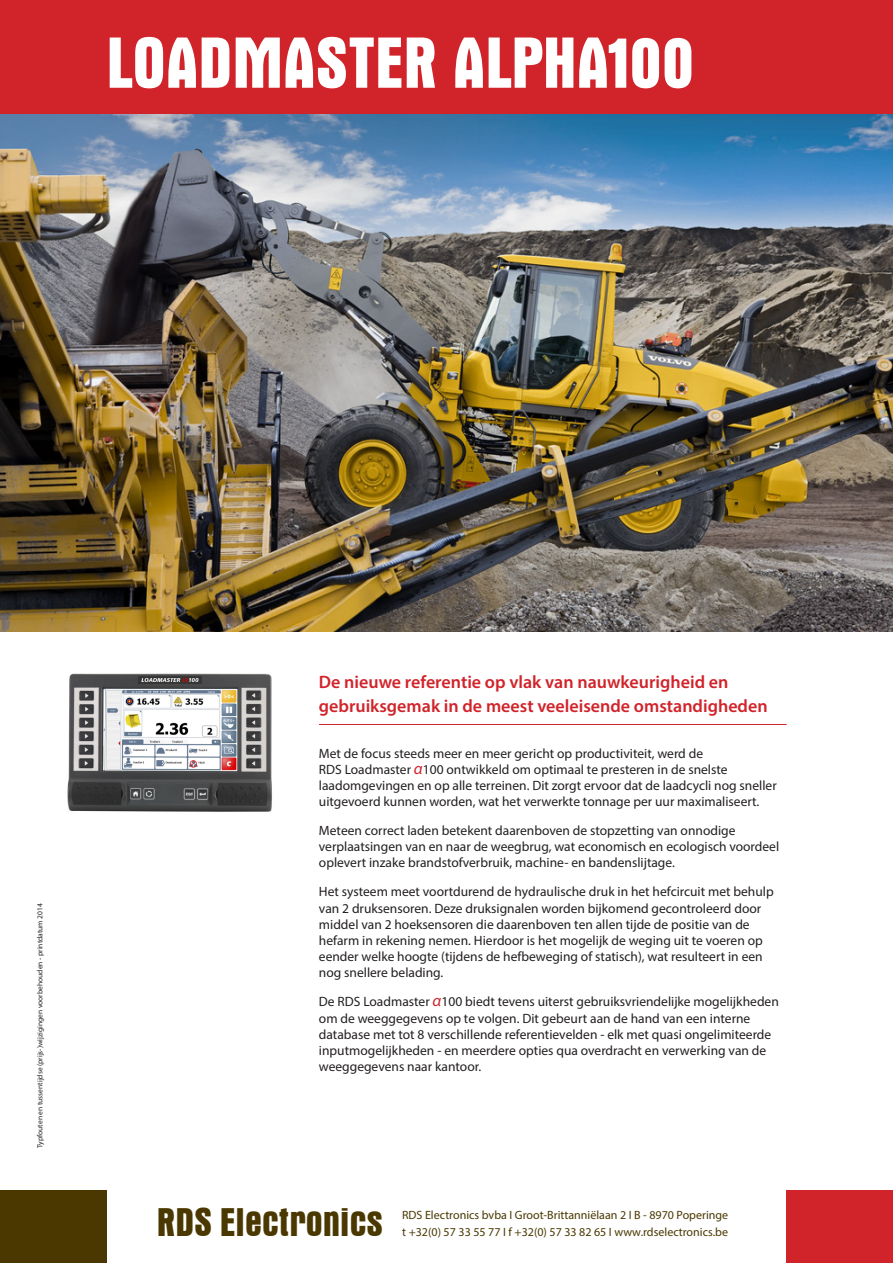
<style>
.page{position:relative;width:893px;height:1263px;background:#fff}
.page>*{position:absolute;margin:0;border:0;box-sizing:border-box;transform-origin:0 0}
.t1{font:700 condensed 73.5px "Aurora BT";color:#fff}
.t2{font:700 condensed 40.5px "Aurora BT";color:#4a3800}
.Intro_Rood{font:600 18px/24px "Myriad Pro";color:#d1232a}
.t3{font:13.5px/16.2px "Myriad Pro";color:#231f20}
.t4{font:12px "Myriad Pro";color:#4a3800}
.t5{font:7.5px "Myriad Pro";color:#231f20}
.s1{font-style:italic;font-size:16.5px;color:#d1232a}
</style>
<div class="page">
<div style="left:787px;top:1191px;width:106px;height:72px;background:#d1232a"></div>
<div style="left:0;top:1191px;width:106px;height:72px;background:#4a3800"></div>
<div style="left:0;top:0;width:893px;height:115px;background:#d1232a"></div>
<hr style="left:319px;top:724px;width:468px;height:1px;background:#d1232a">
<img style="left:67px;top:673px;width:206px;height:139px">
<img style="left:0;top:115px;width:893px;height:516px">
<p class="t1" style="left:106px;top:21px;width:589px">LOADMASTER ALPHA100</p>
<p class="t5" style="left:35px;top:1148px;width:246px;rotate:-90deg">Typfouten en tussentijdse (prijs-)wijzigingen voorbehouden - printdatum 2014</p>
<p class="Intro_Rood" style="left:319px;top:669px;width:450px">De nieuwe referentie op vlak van nauwkeurigheid en gebruiksgemak in de meest veeleisende omstandigheden</p>
<p class="t3" style="left:319px;top:745px;width:459px">Met de focus steeds meer en meer gericht op productiviteit, werd de<br>RDS Loadmaster <span class="s1">α</span>100 ontwikkeld om optimaal te presteren in de snelste laadomgevingen en op alle terreinen. Dit zorgt ervoor dat de laadcycli nog sneller uitgevoerd kunnen worden, wat het verwerkte tonnage per uur maximaliseert.</p>
<p class="t3" style="left:319px;top:822px;width:462px">Meteen correct laden betekent daarenboven de stopzetting van onnodige verplaatsingen van en naar de weegbrug, wat economisch en ecologisch voordeel oplevert inzake brandstofverbruik, machine- en bandenslijtage.</p>
<p class="t3" style="left:319px;top:883px;width:456px">Het systeem meet voortdurend de hydraulische druk in het hefcircuit met behulp van 2 druksensoren. Deze druksignalen worden bijkomend gecontroleerd door middel van 2 hoeksensoren die daarenboven ten allen tijde de positie van de hefarm in rekening nemen. Hierdoor is het mogelijk de weging uit te voeren op eender welke hoogte (tijdens de hefbeweging of statisch), wat resulteert in een nog snellere belading.</p>
<p class="t3" style="left:319px;top:993px;width:461px">De RDS Loadmaster <span class="s1">α</span>100 biedt tevens uiterst gebruiksvriendelijke mogelijkheden om de weeggegevens op te volgen. Dit gebeurt aan de hand van een interne database met tot 8 verschillende referentievelden - elk met quasi ongelimiteerde inputmogelijkheden - en meerdere opties qua overdracht en verwerking van de weeggegevens naar kantoor.</p>
<h2 class="t2" style="left:157px;top:1199px;width:228px">RDS Electronics</h2>
<p class="t4" style="left:402px;top:1208px;width:328px">RDS Electronics bvba I Groot-Brittanniëlaan 2 I B - 8970 Poperinge</p>
<p class="t4" style="left:402px;top:1224px;width:327px">t +32(0) 57 33 55 77 I f +32(0) 57 33 82 65 I www.rdselectronics.be</p>
</div>
